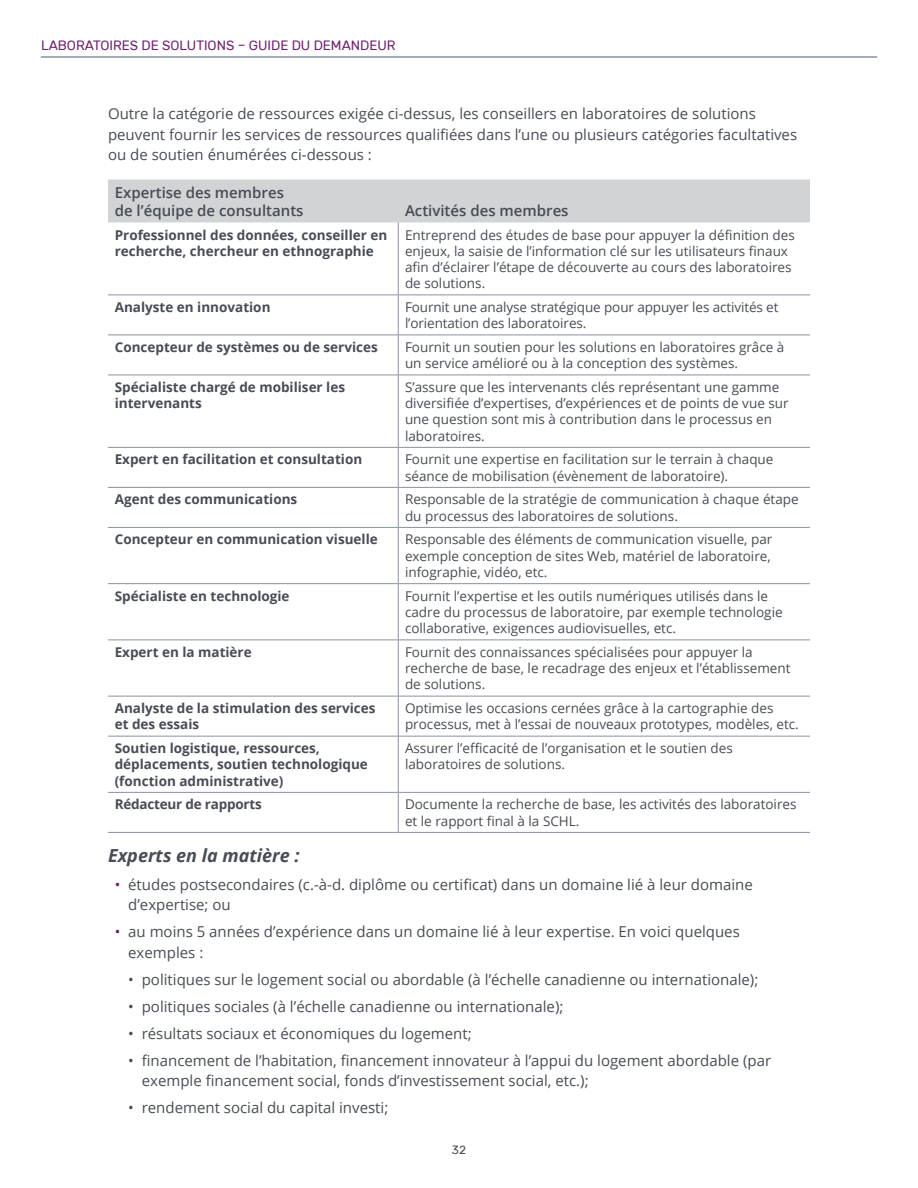
<style>
.page{position:relative;width:918px;height:1188px;background:#fff}
.page>*{position:absolute;margin:0;border:0;box-sizing:border-box;transform-origin:0 0}
.H4_Subhead3{font:italic 700 18px "Open Sans";color:#474c55}
.P_Body{font:15px/20.2px "Open Sans";color:#474c55}
.Table_head_left{font:600 15px/18px "Open Sans";color:#474c55}
.Table_body_left{font:13.5px/16.2px "Open Sans";color:#474c55}
.Table_body_left-2{font:700 13.5px/16.2px "Open Sans";color:#474c55}
.t1{font:13.5px "Rubik";color:#6e216f}
.t2{font:12px "Rubik";color:#474c55}
.s1{color:#6e216f}
</style>
<div class="page">
<hr style="left:41px;top:56px;width:836px;height:2px;background:#8a929f">
<div style="left:108px;top:179px;width:702px;height:43px;background:#d1d3d4"></div>
<hr style="left:398px;top:222px;width:1px;height:73px;background:#8a929f">
<hr style="left:108px;top:295px;width:290px;height:1px;background:#8a929f">
<hr style="left:398px;top:295px;width:412px;height:1px;background:#8a929f">
<hr style="left:398px;top:295px;width:1px;height:40px;background:#8a929f">
<hr style="left:108px;top:335px;width:290px;height:1px;background:#8a929f">
<hr style="left:398px;top:335px;width:412px;height:1px;background:#8a929f">
<hr style="left:398px;top:335px;width:1px;height:40px;background:#8a929f">
<hr style="left:108px;top:375px;width:290px;height:1px;background:#8a929f">
<hr style="left:398px;top:375px;width:412px;height:1px;background:#8a929f">
<hr style="left:398px;top:375px;width:1px;height:72px;background:#8a929f">
<hr style="left:108px;top:447px;width:290px;height:1px;background:#8a929f">
<hr style="left:398px;top:447px;width:412px;height:1px;background:#8a929f">
<hr style="left:398px;top:448px;width:1px;height:39px;background:#8a929f">
<hr style="left:108px;top:487px;width:290px;height:1px;background:#8a929f">
<hr style="left:398px;top:487px;width:412px;height:1px;background:#8a929f">
<hr style="left:398px;top:488px;width:1px;height:39px;background:#8a929f">
<hr style="left:108px;top:527px;width:290px;height:1px;background:#8a929f">
<hr style="left:398px;top:527px;width:412px;height:1px;background:#8a929f">
<hr style="left:398px;top:528px;width:1px;height:55px;background:#8a929f">
<hr style="left:108px;top:583px;width:290px;height:1px;background:#8a929f">
<hr style="left:398px;top:583px;width:412px;height:1px;background:#8a929f">
<hr style="left:398px;top:584px;width:1px;height:56px;background:#8a929f">
<hr style="left:108px;top:640px;width:290px;height:1px;background:#8a929f">
<hr style="left:398px;top:640px;width:412px;height:1px;background:#8a929f">
<hr style="left:398px;top:640px;width:1px;height:56px;background:#8a929f">
<hr style="left:108px;top:696px;width:290px;height:1px;background:#8a929f">
<hr style="left:398px;top:696px;width:412px;height:1px;background:#8a929f">
<hr style="left:398px;top:696px;width:1px;height:40px;background:#8a929f">
<hr style="left:108px;top:736px;width:290px;height:1px;background:#8a929f">
<hr style="left:398px;top:736px;width:412px;height:1px;background:#8a929f">
<hr style="left:398px;top:737px;width:1px;height:55px;background:#8a929f">
<hr style="left:108px;top:792px;width:290px;height:1px;background:#8a929f">
<hr style="left:398px;top:792px;width:412px;height:1px;background:#8a929f">
<hr style="left:398px;top:793px;width:1px;height:39px;background:#8a929f">
<hr style="left:108px;top:832px;width:290px;height:1px;background:#8a929f">
<hr style="left:398px;top:832px;width:412px;height:1px;background:#8a929f">
<p class="t1" style="left:41px;top:38px;width:356px">LABORATOIRES DE SOLUTIONS – GUIDE DU DEMANDEUR</p>
<p class="P_Body" style="left:108px;top:104px;width:691px">Outre la catégorie de ressources exigée ci-dessus, les conseillers en laboratoires de solutions peuvent fournir les services de ressources qualifiées dans l’une ou plusieurs catégories facultatives ou de soutien énumérées ci-dessous :</p>
<p class="Table_head_left" style="left:115px;top:183px;width:190px">Expertise des membres de l’équipe de consultants</p>
<p class="Table_head_left" style="left:405px;top:201px;width:165px">Activités des membres</p>
<p class="Table_body_left-2" style="left:115px;top:226px;width:274px">Professionnel des données, conseiller en recherche, chercheur en ethnographie</p>
<p class="Table_body_left" style="left:405px;top:226px;width:391px">Entreprend des études de base pour appuyer la définition des enjeux, la saisie de l’information clé sur les utilisateurs finaux afin d’éclairer l’étape de découverte au cours des laboratoires de solutions .</p>
<p class="Table_body_left-2" style="left:115px;top:299px;width:157px">Analyste en innovation</p>
<p class="Table_body_left" style="left:405px;top:299px;width:375px">Fournit une analyse stratégique pour appuyer les activités et l’orientation des laboratoires .</p>
<p class="Table_body_left-2" style="left:115px;top:339px;width:265px">Concepteur de systèmes ou de services</p>
<p class="Table_body_left" style="left:405px;top:339px;width:381px">Fournit un soutien pour les solutions en laboratoires grâce à un service amélioré ou à la conception des systèmes .</p>
<p class="Table_body_left-2" style="left:115px;top:379px;width:232px">Spécialiste chargé de mobiliser les intervenants</p>
<p class="Table_body_left" style="left:405px;top:379px;width:385px">S’assure que les intervenants clés représentant une gamme diversifiée d’expertises, d’expériences et de points de vue sur une question sont mis à contribution dans le processus en laboratoires .</p>
<p class="Table_body_left-2" style="left:115px;top:451px;width:249px">Expert en facilitation et consultation</p>
<p class="Table_body_left" style="left:405px;top:451px;width:370px">Fournit une expertise en facilitation sur le terrain à chaque séance de mobilisation (évènement de laboratoire) .</p>
<p class="Table_body_left-2" style="left:115px;top:491px;width:184px">Agent des communications</p>
<p class="Table_body_left" style="left:405px;top:491px;width:395px">Responsable de la stratégie de communication à chaque étape du processus des laboratoires de solutions .</p>
<p class="Table_body_left-2" style="left:115px;top:531px;width:265px">Concepteur en communication visuelle</p>
<p class="Table_body_left" style="left:405px;top:531px;width:369px;text-align:justify">Responsable des éléments de communication visuelle, par exemple conception de sites Web, matériel de laboratoire, infographie, vidéo, etc .</p>
<p class="Table_body_left-2" style="left:115px;top:587px;width:176px">Spécialiste en technologie</p>
<p class="Table_body_left" style="left:405px;top:587px;width:379px">Fournit l’expertise et les outils numériques utilisés dans le cadre du processus de laboratoire, par exemple technologie collaborative, exigences audiovisuelles, etc .</p>
<p class="Table_body_left-2" style="left:115px;top:644px;width:138px">Expert en la matière</p>
<p class="Table_body_left" style="left:405px;top:644px;width:387px">Fournit des connaissances spécialisées pour appuyer la recherche de base, le recadrage des enjeux et l’établissement de solutions .</p>
<p class="Table_body_left-2" style="left:115px;top:700px;width:262px">Analyste de la stimulation des services et des essais</p>
<p class="Table_body_left" style="left:405px;top:700px;width:395px">Optimise les occasions cernées grâce à la cartographie des processus, met à l’essai de nouveaux prototypes, modèles, etc .</p>
<p class="Table_body_left-2" style="left:115px;top:740px;width:255px">Soutien logistique, ressources, déplacements, soutien technologique (fonction administrative)</p>
<p class="Table_body_left" style="left:405px;top:740px;width:329px">Assurer l’efficacité de l’organisation et le soutien des laboratoires de solutions .</p>
<p class="Table_body_left-2" style="left:115px;top:796px;width:149px">Rédacteur de rapports</p>
<p class="Table_body_left" style="left:405px;top:796px;width:393px">Documente la recherche de base, les activités des laboratoires et le rapport final à la SCHL .</p>
<h4 class="H4_Subhead3" style="left:108px;top:843px;width:193px">Experts en la matière :</h4>
<p class="P_Body" style="left:128px;top:874px;width:626px;text-indent:-14px"><span class="s1">•</span> études postsecondaires (c .-à-d . diplôme ou certificat) dans un domaine lié à leur domaine d’expertise; ou</p>
<p class="P_Body" style="left:128px;top:922px;width:613px;text-indent:-14px"><span class="s1">•</span> au moins 5 années d’expérience dans un domaine lié à leur expertise . En voici quelques exemples :</p>
<p class="P_Body" style="left:128px;top:969px;width:632px">• politiques sur le logement social ou abordable (à l’échelle canadienne ou internationale);</p>
<p class="P_Body" style="left:128px;top:996px;width:437px">• politiques sociales (à l’échelle canadienne ou internationale);</p>
<p class="P_Body" style="left:128px;top:1023px;width:345px">• résultats sociaux et économiques du logement;</p>
<p class="P_Body" style="left:142px;top:1050px;width:631px;text-indent:-14px">• financement de l’habitation, financement innovateur à l’appui du logement abordable (par exemple financement social, fonds d’investissement social, etc .);</p>
<p class="P_Body" style="left:128px;top:1097px;width:262px">• rendement social du capital investi;</p>
<p class="t2" style="left:452px;top:1143px;width:16px">32</p>
</div>
